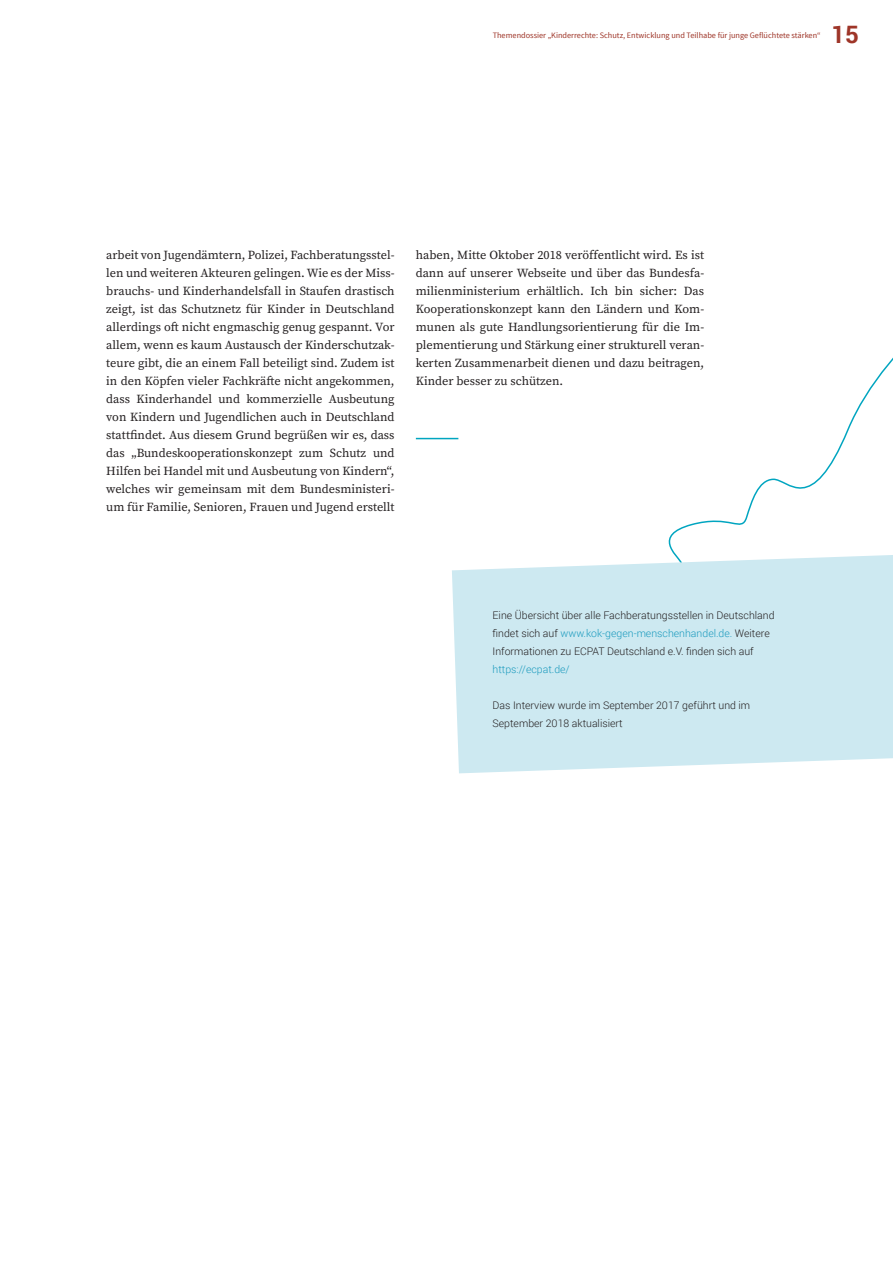
<style>
.page{position:relative;width:893px;height:1263px;background:#fff}
.page>*{position:absolute;margin:0;border:0;box-sizing:border-box;transform-origin:0 0}
.t1{font:700 24px "Roboto";color:#9e3528}
.t2{font:12.3px/18px "Source Serif Pro";color:#231f20;text-align:justify}
.t3{font:300 10.5px/18px "Roboto";color:#231f20}
.t4{font:300 10.5px "Roboto";color:#1c9bbe}
.t5{font:8.25px "Source Sans Pro";color:#9e3528}
.s1{color:#1c9bbe}
</style>
<div class="page">
<svg style="left:668px;top:357px;width:225px;height:198px"></svg>
<svg style="left:452px;top:555px;width:441px;height:218px;background:#d0eaf2"></svg>
<hr style="left:416px;top:438px;width:42px;height:1px;background:#00a5c0">
<p class="t5" style="left:493px;top:30px;width:329px">Themendossier „Kinderrechte: Schutz, Entwicklung und Teilhabe für junge Geflüchtete stärken“</p>
<h1 class="t1" style="left:831px;top:17px;width:29px">15</h1>
<p class="t2" style="left:106px;top:246px;width:290px">arbeit von Jugendämtern, Polizei, Fachberatungsstel&shy;len und weiteren Akteuren gelingen. Wie es der Miss&shy;brauchs- und Kinderhandelsfall in Staufen drastisch zeigt, ist das Schutznetz für Kinder in Deutschland allerdings oft nicht engmaschig genug gespannt. Vor allem, wenn es kaum Austausch der Kinderschutzak&shy;teure gibt, die an einem Fall beteiligt sind. Zudem ist in den Köpfen vieler Fachkräfte nicht angekommen, dass Kinderhandel und kommerzielle Ausbeutung von Kindern und Jugendlichen auch in Deutschland stattfindet. Aus diesem Grund begrüßen wir es, dass das „Bundeskooperationskonzept zum Schutz und Hilfen bei Handel mit und Ausbeutung von Kindern“, welches wir gemeinsam mit dem Bundesministeri&shy;um für Familie, Senioren, Frauen und Jugend erstellt</p>
<p class="t2" style="left:416px;top:246px;width:290px">haben, Mitte Oktober 2018 veröffentlicht wird. Es ist dann auf unserer Webseite und über das Bundesfa&shy;milienministerium erhältlich. Ich bin sicher: Das Kooperationskonzept kann den Ländern und Kom&shy;munen als gute Handlungsorientierung für die Im&shy;plementierung und Stärkung einer strukturell veran&shy;kerten Zusammenarbeit dienen und dazu beitragen, Kinder besser zu schützen.</p>
<p class="t3" style="left:493px;top:605px;width:284px">Eine Übersicht über alle Fachberatungsstellen in Deutschland findet sich auf <span class="s1">www.kok-gegen-menschenhandel.de.</span> Weitere<br>Informationen zu ECPAT Deutschland e.V. finden sich auf</p>
<p class="t4" style="left:493px;top:662px;width:79px">https://ecpat.de/</p>
<p class="t3" style="left:493px;top:695px;width:259px">Das Interview wurde im September 2017 geführt und im<br>September 2018 aktualisiert</p>
</div>
